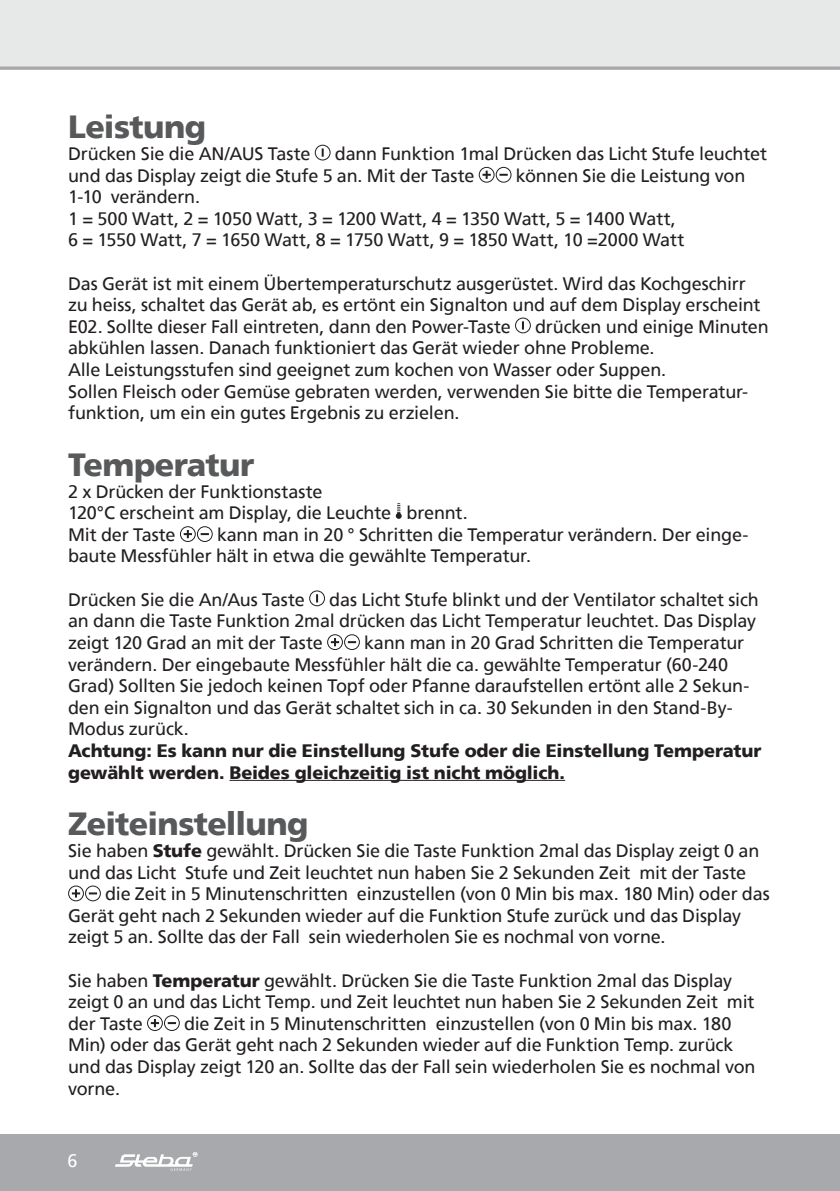
<style>
.page{position:relative;width:840px;height:1191px;background:#fff}
.page>*{position:absolute;margin:0;border:0;box-sizing:border-box;transform-origin:0 0}
.t1{font:900 32px "Frutiger";letter-spacing:-.02em;color:#58595b}
.t2{font:18px/21.6px "Frutiger";letter-spacing:-.01em;color:#231f20}
.t3{font:900 18px/21.6px "Frutiger";letter-spacing:-.005em;color:#231f20}
.t4{font:18px "Frutiger";color:#fff}
.s1{font-weight:900}
</style>
<div class="page">
<div style="left:0;top:0;width:839px;height:68px;background:#e7e8e8"></div>
<hr style="left:839px;top:1134px;width:1px;height:57px;background:#a7a9ac">
<div style="left:0;top:1134px;width:839px;height:57px;background:#a7a9ac"></div>
<svg style="left:115px;top:1152px;width:82px;height:18px"></svg>
<svg style="left:0;top:66px;width:839px;height:4px;background:#b2b4b7"></svg>
<hr style="left:229px;top:780px;width:336px;height:1px;background:#231f20">
<div style="left:314px;top:145px;width:16px;height:15px;border:1px solid #231f20;border-radius:50%"></div>
<svg style="left:321px;top:148px;width:2px;height:9px"></svg>
<div style="left:478px;top:167px;width:16px;height:16px;border:1px solid #231f20;border-radius:50%"></div>
<div style="left:495px;top:167px;width:16px;height:16px;border:1px solid #231f20;border-radius:50%"></div>
<svg style="left:499px;top:174px;width:8px;height:2px"></svg>
<svg style="left:482px;top:171px;width:8px;height:8px"></svg>
<div style="left:514px;top:317px;width:16px;height:16px;border:1px solid #231f20;border-radius:50%"></div>
<svg style="left:395px;top:503px;width:7px;height:16px"></svg>
<div style="left:180px;top:526px;width:16px;height:16px;border:1px solid #231f20;border-radius:50%"></div>
<div style="left:197px;top:526px;width:15px;height:16px;border:1px solid #231f20;border-radius:50%"></div>
<svg style="left:200px;top:533px;width:9px;height:2px"></svg>
<svg style="left:184px;top:530px;width:8px;height:8px"></svg>
<div style="left:309px;top:590px;width:16px;height:16px;border:1px solid #231f20;border-radius:50%"></div>
<svg style="left:316px;top:594px;width:2px;height:8px"></svg>
<div style="left:327px;top:634px;width:16px;height:16px;border:1px solid #231f20;border-radius:50%"></div>
<div style="left:344px;top:634px;width:15px;height:16px;border:1px solid #231f20;border-radius:50%"></div>
<svg style="left:347px;top:641px;width:9px;height:2px"></svg>
<svg style="left:331px;top:638px;width:8px;height:8px"></svg>
<div style="left:68px;top:885px;width:16px;height:16px;border:1px solid #231f20;border-radius:50%"></div>
<div style="left:85px;top:885px;width:16px;height:16px;border:1px solid #231f20;border-radius:50%"></div>
<svg style="left:89px;top:892px;width:8px;height:2px"></svg>
<svg style="left:72px;top:889px;width:8px;height:8px"></svg>
<div style="left:147px;top:1015px;width:16px;height:16px;border:1px solid #231f20;border-radius:50%"></div>
<div style="left:164px;top:1015px;width:16px;height:16px;border:1px solid #231f20;border-radius:50%"></div>
<svg style="left:168px;top:1022px;width:8px;height:2px"></svg>
<svg style="left:151px;top:1019px;width:8px;height:8px"></svg>
<h1 class="t1" style="left:68px;top:108px;width:140px">Leistung</h1>
<p class="t2" style="left:68px;top:143px;width:244px">Drücken Sie die AN/AUS Taste</p>
<p class="t2" style="left:68px;top:143px;width:700px;text-indent:266px">dann Funktion 1mal Drücken das Licht Stufe leuchtet und das Display zeigt die Stufe 5 an. Mit der Taste</p>
<p class="t2" style="left:515px;top:164px;width:231px">können Sie die Leistung von</p>
<p class="t2" style="left:68px;top:186px;width:617px">1-10 verändern.<br>1 = 500 Watt, 2 = 1050 Watt, 3 = 1200 Watt, 4 = 1350 Watt, 5 = 1400 Watt,<br>6 = 1550 Watt, 7 = 1650 Watt, 8 = 1750 Watt, 9 = 1850 Watt, 10 =2000 Watt</p>
<p class="t2" style="left:68px;top:272px;width:693px">Das Gerät ist mit einem Übertemperaturschutz ausgerüstet. Wird das Kochgeschirr zu heiss, schaltet das Gerät ab, es ertönt ein Signalton und auf dem Display erscheint<br>E02. Sollte dieser Fall eintreten, dann den Power-Taste</p>
<p class="t2" style="left:68px;top:315px;width:701px;text-indent:467px">drücken und einige Minuten abkühlen lassen. Danach funktioniert das Gerät wieder ohne Probleme.<br>Alle Leistungsstufen sind geeignet zum kochen von Wasser oder Suppen.<br>Sollen Fleisch oder Gemüse gebraten werden, verwenden Sie bitte die Temperatur&shy;funktion, um ein ein gutes Ergebnis zu erzielen.</p>
<h1 class="t1" style="left:68px;top:445px;width:188px">Temperatur</h1>
<p class="t2" style="left:68px;top:480px;width:401px">2 x Drücken der Funktionstaste<br>120°C erscheint am Display, die Leuchte brennt.<br>Mit der Taste</p>
<p class="t2" style="left:68px;top:523px;width:681px;text-indent:149px">kann man in 20 ° Schritten die Temperatur verändern. Der einge&shy;baute Messfühler hält in etwa die gewählte Temperatur.</p>
<p class="t2" style="left:68px;top:588px;width:238px">Drücken Sie die An/Aus Taste</p>
<p class="t2" style="left:68px;top:588px;width:692px;text-indent:261px">das Licht Stufe blinkt und der Ventilator schaltet sich an dann die Taste Funktion 2mal drücken das Licht Temperatur leuchtet. Das Display zeigt 120 Grad an mit der Taste</p>
<p class="t2" style="left:68px;top:631px;width:682px;text-indent:296px">kann man in 20 Grad Schritten die Temperatur verändern. Der eingebaute Messfühler hält die ca. gewählte Temperatur (60-240<br>Grad) Sollten Sie jedoch keinen Topf oder Pfanne daraufstellen ertönt alle 2 Sekun&shy;den ein Signalton und das Gerät schaltet sich in ca. 30 Sekunden in den Stand-By-Modus zurück.</p>
<p class="t3" style="left:68px;top:739px;width:694px">Achtung: Es kann nur die Einstellung Stufe oder die Einstellung Temperatur gewählt werden. Beides gleichzeitig ist nicht möglich.</p>
<h1 class="t1" style="left:68px;top:805px;width:242px">Zeiteinstellung</h1>
<p class="t2" style="left:68px;top:839px;width:692px">Sie haben <span class="s1">Stufe</span> gewählt. Drücken Sie die Taste Funktion 2mal das Display zeigt 0 an</p>
<p class="t2" style="left:68px;top:861px;width:679px">und das Licht Stufe und Zeit leuchtet nun haben Sie 2 Sekunden Zeit mit der Taste</p>
<p class="t2" style="left:105px;top:883px;width:665px">die Zeit in 5 Minutenschritten einzustellen (von 0 Min bis max. 180 Min) oder das</p>
<p class="t2" style="left:68px;top:904px;width:674px">Gerät geht nach 2 Sekunden wieder auf die Funktion Stufe zurück und das Display</p>
<p class="t2" style="left:68px;top:926px;width:598px">zeigt 5 an. Sollte das der Fall sein wiederholen Sie es nochmal von vorne.</p>
<p class="t2" style="left:68px;top:969px;width:687px">Sie haben <span class="s1">Temperatur</span> gewählt. Drücken Sie die Taste Funktion 2mal das Display zeigt 0 an und das Licht Temp. und Zeit leuchtet nun haben Sie 2 Sekunden Zeit mit der Taste</p>
<p class="t2" style="left:68px;top:1012px;width:688px;text-indent:116px">die Zeit in 5 Minutenschritten einzustellen (von 0 Min bis max. 180<br>Min) oder das Gerät geht nach 2 Sekunden wieder auf die Funktion Temp. zurück und das Display zeigt 120 an. Sollte das der Fall sein wiederholen Sie es nochmal von vorne.</p>
<p class="t4" style="left:67px;top:1149px;width:12px">6</p>
</div>
